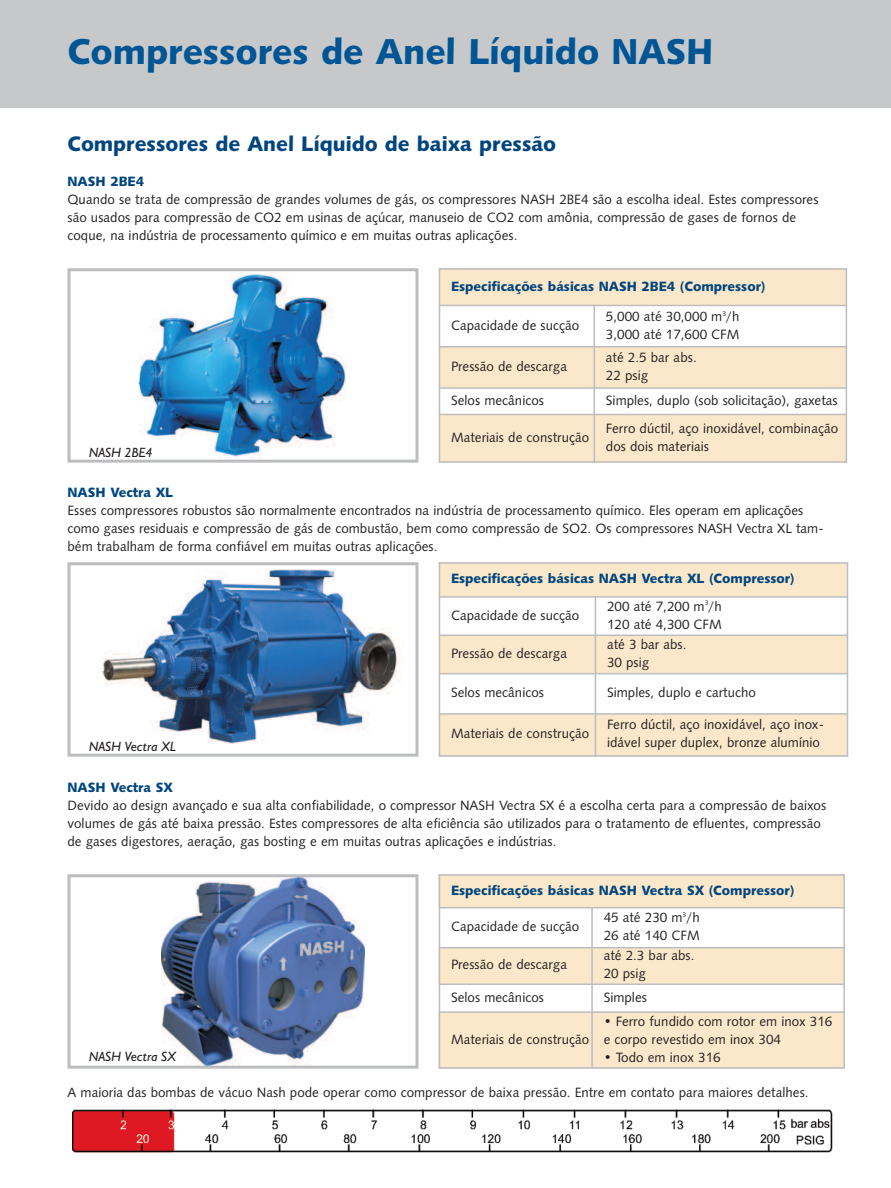
<style>
.page{position:relative;width:891px;height:1188px;background:#fff}
.page>*{position:absolute;margin:0;border:0;box-sizing:border-box;transform-origin:0 0}
.t1{font:36px "Humanist 531 BT Black A";color:#005595}
.t2{font:21px "Humanist 531 BT Black A";color:#01457f}
.t3{font:13.5px/18px "Humanist 531 BT Roman A";color:#231f20}
.t4{font:13.5px "Humanist 531 BT Black A";color:#01457f}
.t5{font:italic 13.5px "Humanist 521 BT";color:#231f20}
</style>
<div class="page">
<div style="left:0;top:0;width:891px;height:108px;background:#c7c8ca"></div>
<div style="left:439px;top:268px;width:407px;height:37px;background:#fbe8cb"></div>
<div style="left:439px;top:347px;width:155px;height:41px;background:#fbe8cb"></div>
<div style="left:594px;top:347px;width:253px;height:41px;background:#fbe8cb"></div>
<div style="left:439px;top:414px;width:155px;height:49px;background:#fbe8cb"></div>
<div style="left:594px;top:414px;width:253px;height:49px;background:#fbe8cb"></div>
<hr style="left:439px;top:268px;width:1px;height:195px;background:#bcbdc0">
<hr style="left:594px;top:305px;width:1px;height:158px;background:#bcbdc0">
<hr style="left:846px;top:268px;width:1px;height:195px;background:#bcbdc0">
<hr style="left:439px;top:268px;width:408px;height:2px;background:#bcbdc0">
<hr style="left:439px;top:305px;width:408px;height:1px;background:#bcbdc0">
<hr style="left:439px;top:346px;width:408px;height:2px;background:#bcbdc0">
<hr style="left:439px;top:387px;width:408px;height:2px;background:#bcbdc0">
<hr style="left:439px;top:414px;width:408px;height:1px;background:#bcbdc0">
<hr style="left:439px;top:461px;width:408px;height:2px;background:#bcbdc0">
<img style="left:138px;top:273px;width:208px;height:184px">
<div style="left:68px;top:268px;width:350px;height:195px;border:3px solid #bcbdc0"></div>
<img style="left:72px;top:1109px;width:760px;height:44px">
<div style="left:439px;top:562px;width:409px;height:35px;background:#fbe8cb"></div>
<div style="left:439px;top:635px;width:156px;height:39px;background:#fbe8cb"></div>
<div style="left:595px;top:635px;width:253px;height:39px;background:#fbe8cb"></div>
<div style="left:439px;top:714px;width:156px;height:43px;background:#fbe8cb"></div>
<div style="left:595px;top:714px;width:253px;height:43px;background:#fbe8cb"></div>
<hr style="left:439px;top:562px;width:1px;height:195px;background:#bcbdc0">
<hr style="left:595px;top:596px;width:1px;height:161px;background:#bcbdc0">
<hr style="left:847px;top:562px;width:1px;height:195px;background:#bcbdc0">
<hr style="left:439px;top:562px;width:409px;height:2px;background:#bcbdc0">
<hr style="left:439px;top:596px;width:409px;height:2px;background:#bcbdc0">
<hr style="left:439px;top:635px;width:409px;height:1px;background:#bcbdc0">
<hr style="left:439px;top:673px;width:409px;height:1px;background:#bcbdc0">
<hr style="left:439px;top:713px;width:409px;height:2px;background:#bcbdc0">
<hr style="left:439px;top:755px;width:409px;height:2px;background:#bcbdc0">
<img style="left:102px;top:569px;width:300px;height:175px">
<div style="left:68px;top:562px;width:350px;height:195px;border:3px solid #bcbdc0"></div>
<div style="left:439px;top:874px;width:405px;height:34px;background:#fbe8cb"></div>
<div style="left:439px;top:948px;width:153px;height:36px;background:#fbe8cb"></div>
<div style="left:592px;top:948px;width:253px;height:36px;background:#fbe8cb"></div>
<div style="left:439px;top:1012px;width:153px;height:57px;background:#fbe8cb"></div>
<div style="left:592px;top:1012px;width:253px;height:57px;background:#fbe8cb"></div>
<hr style="left:439px;top:874px;width:1px;height:195px;background:#bcbdc0">
<hr style="left:591px;top:907px;width:2px;height:162px;background:#bcbdc0">
<hr style="left:843px;top:874px;width:2px;height:195px;background:#bcbdc0">
<hr style="left:439px;top:874px;width:406px;height:2px;background:#bcbdc0">
<hr style="left:439px;top:907px;width:406px;height:1px;background:#bcbdc0">
<hr style="left:439px;top:947px;width:406px;height:1px;background:#bcbdc0">
<hr style="left:439px;top:984px;width:406px;height:1px;background:#bcbdc0">
<hr style="left:439px;top:1011px;width:406px;height:2px;background:#bcbdc0">
<hr style="left:439px;top:1067px;width:406px;height:2px;background:#bcbdc0">
<img style="left:162px;top:878px;width:203px;height:187px">
<div style="left:68px;top:874px;width:350px;height:195px;border:3px solid #bcbdc0"></div>
<h1 class="t1" style="left:68px;top:30px;width:648px">Compressores de Anel Líquido NASH</h1>
<h2 class="t2" style="left:68px;top:131px;width:490px">Compressores de Anel Líquido de baixa pressão</h2>
<p class="t4" style="left:68px;top:173px;width:78px">NASH 2BE4</p>
<p class="t3" style="left:68px;top:190px;width:753px">Quando se trata de compressão de grandes volumes de gás, os compressores NASH 2BE4 são a escolha ideal. Estes compressores são usados para compressão de CO2 em usinas de açúcar, manuseio de CO2 com amônia, compressão de gases de fornos de coque, na indústria de processamento químico e em muitas outras aplicações.</p>
<p class="t5" style="left:89px;top:444px;width:65px">NASH 2BE4</p>
<p class="t4" style="left:451px;top:278px;width:316px">Especificações básicas NASH 2BE4 (Compressor)</p>
<p class="t3" style="left:451px;top:316px;width:130px">Capacidade de sucção</p>
<p class="t3" style="left:606px;top:307px;width:135px">5,000 até 30,000 m<sup>3</sup>/h<br>3,000 até 17,600 CFM</p>
<p class="t3" style="left:451px;top:357px;width:117px">Pressão de descarga</p>
<p class="t3" style="left:606px;top:348px;width:92px">até 2.5 bar abs.<br>22 psig</p>
<p class="t3" style="left:451px;top:391px;width:94px">Selos mecânicos</p>
<p class="t3" style="left:606px;top:391px;width:233px">Simples, duplo (sob solicitação), gaxetas</p>
<p class="t3" style="left:451px;top:428px;width:140px">Materiais de construção</p>
<p class="t3" style="left:606px;top:419px;width:234px">Ferro dúctil, aço inoxidável, combinação dos dois materiais</p>
<p class="t4" style="left:68px;top:484px;width:107px">NASH Vectra XL</p>
<p class="t3" style="left:68px;top:501px;width:758px">Esses compressores robustos são normalmente encontrados na indústria de processamento químico. Eles operam em aplicações como gases residuais e compressão de gás de combustão, bem como compressão de SO2. Os compressores NASH Vectra XL tam&shy;bém trabalham de forma confiável em muitas outras aplicações.</p>
<p class="t4" style="left:451px;top:571px;width:345px">Especificações básicas NASH Vectra XL (Compressor)</p>
<p class="t3" style="left:451px;top:606px;width:130px">Capacidade de sucção</p>
<p class="t3" style="left:607px;top:597px;width:116px">200 até 7,200 m<sup>3</sup>/h<br>120 até 4,300 CFM</p>
<p class="t3" style="left:451px;top:644px;width:117px">Pressão de descarga</p>
<p class="t3" style="left:607px;top:635px;width:81px">até 3 bar abs.<br>30 psig</p>
<p class="t3" style="left:451px;top:684px;width:94px">Selos mecânicos</p>
<p class="t3" style="left:607px;top:684px;width:150px">Simples, duplo e cartucho</p>
<p class="t3" style="left:451px;top:725px;width:140px">Materiais de construção</p>
<p class="t3" style="left:607px;top:716px;width:218px">Ferro dúctil, aço inoxidável, aço inox-</p>
<p class="t5" style="left:89px;top:738px;width:88px">NASH Vectra XL</p>
<p class="t3" style="left:607px;top:734px;width:214px">idável super duplex, bronze alumínio</p>
<p class="t4" style="left:68px;top:779px;width:107px">NASH Vectra SX</p>
<p class="t3" style="left:67px;top:796px;width:760px">Devido ao design avançado e sua alta confiabilidade, o compressor NASH Vectra SX é a escolha certa para a compressão de baixos volumes de gás até baixa pressão. Estes compressores de alta eficiência são utilizados para o tratamento de efluentes, compressão de gases digestores, aeração, gas bosting e em muitas outras aplicações e indústrias.</p>
<p class="t4" style="left:451px;top:882px;width:345px">Especificações básicas NASH Vectra SX (Compressor)</p>
<p class="t3" style="left:451px;top:918px;width:130px">Capacidade de sucção</p>
<p class="t3" style="left:604px;top:909px;width:98px">45 até 230 m<sup>3</sup>/h<br>26 até 140 CFM</p>
<p class="t3" style="left:451px;top:956px;width:117px">Pressão de descarga</p>
<p class="t3" style="left:604px;top:947px;width:92px">até 2.3 bar abs.<br>20 psig</p>
<p class="t3" style="left:451px;top:988px;width:94px">Selos mecânicos</p>
<p class="t3" style="left:604px;top:988px;width:45px">Simples</p>
<p class="t3" style="left:451px;top:1030px;width:140px">Materiais de construção</p>
<p class="t3" style="left:604px;top:1012px;width:230px">• Ferro fundido com rotor em inox 316 e corpo revestido em inox 304</p>
<p class="t5" style="left:89px;top:1049px;width:88px">NASH Vectra SX</p>
<p class="t3" style="left:604px;top:1048px;width:119px">• Todo em inox 316</p>
<p class="t3" style="left:67px;top:1083px;width:743px">A maioria das bombas de vácuo Nash pode operar como compressor de baixa pressão. Entre em contato para maiores detalhes.</p>
</div>
